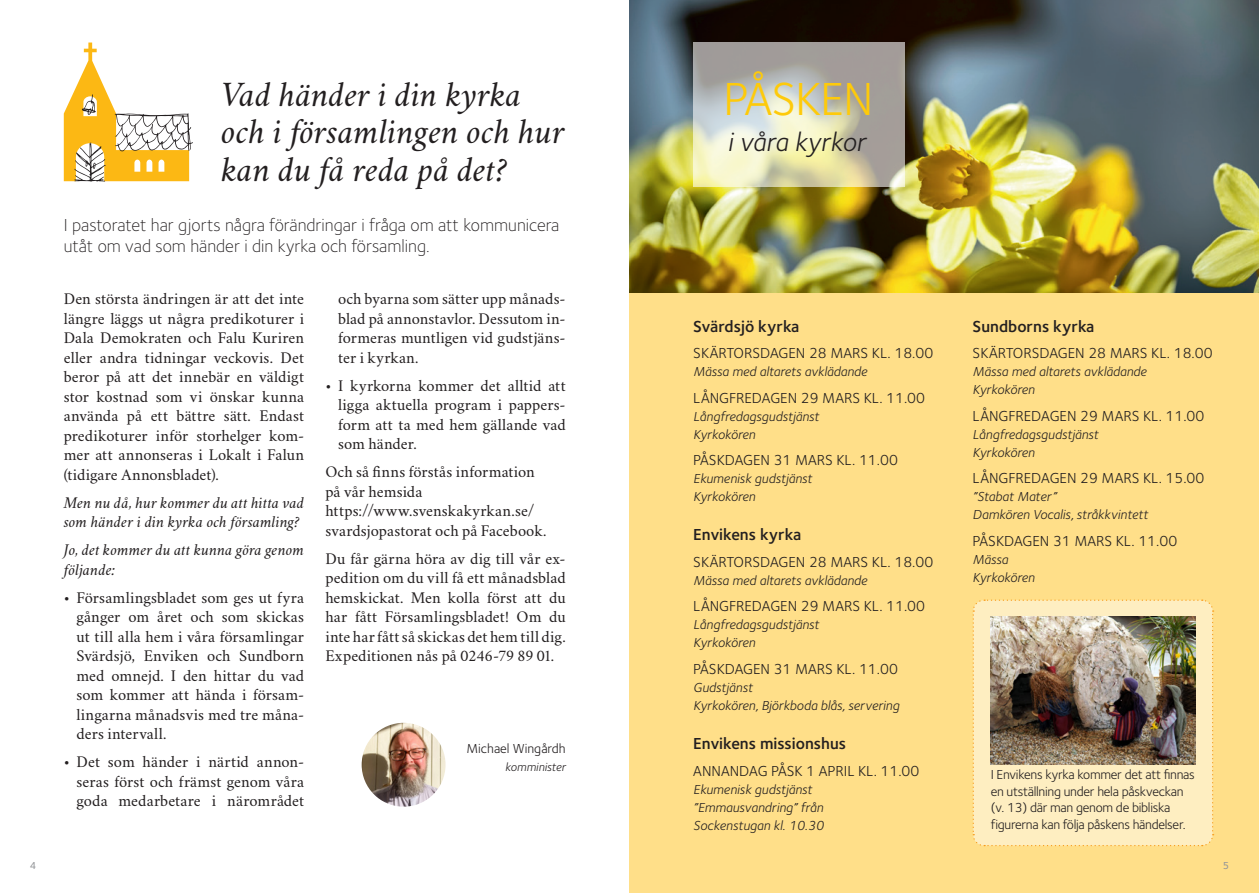
<style>
.page{position:relative;width:1259px;height:893px;background:#fff}
.page>*{position:absolute;margin:0;border:0;box-sizing:border-box;transform-origin:0 0}
.t1{font:48px "Foundry Sterling OT3";letter-spacing:-.02em;color:#feca0a}
.t2{font:italic 36px/37.5px "Crimson Svk 2.0";color:#231f20}
.t3{font:italic 27px "Foundry Sterling OT3";color:#231f20}
.t4{font:300 18px/21px "Foundry Sterling OT3";color:#231f20}
.t5{font:16.5px/19.5px "Crimson Svk 2.0";letter-spacing:.005em;color:#231f20;text-align:justify}
.t6{font:italic 16.5px/19.5px "Crimson Svk 2.0";color:#231f20}
.t7{font:600 16.5px "Foundry Sterling OT3";color:#231f20}
.t8{font:15px "Foundry Sterling OT3";color:#231f20}
.t9{font:italic 13.5px/18px "Foundry Sterling OT3";color:#231f20}
.t10{font:13.5px/16.5px "Foundry Sterling OT3";letter-spacing:-.02em;color:#231f20}
.t11{font:italic 12px "Foundry Sterling OT3";letter-spacing:-.005em;color:#231f20}
.t12{font:500 10.5px "Foundry Sterling OT3";color:#939598}
</style>
<div class="page">
<div style="left:629px;top:0;width:630px;height:893px;background:#ffdf89"></div>
<img style="left:629px;top:0;width:630px;height:292px">
<img style="left:362px;top:723px;width:83px;height:84px;border-radius:42px">
<svg style="left:972px;top:599px;width:242px;height:248px;background:#fdebbc"></svg>
<img style="left:990px;top:616px;width:205px;height:149px">
<svg style="left:64px;top:43px;width:129px;height:139px"></svg>
<svg style="left:693px;top:43px;width:211px;height:144px;background:#c4c3b1"></svg>
<p class="t12" style="left:30px;top:858px;width:8px">4</p>
<h2 class="t2" style="left:221px;top:75px;width:345px">Vad händer i din kyrka och i församlingen och hur kan du få reda på det?</h2>
<p class="t4" style="left:64px;top:214px;width:497px">I pastoratet har gjorts några förändringar i fråga om att kommunicera utåt om vad som händer i din kyrka och församling.</p>
<p class="t5" style="left:64px;top:288px;width:242px">Den största ändringen är att det inte längre läggs ut några predikoturer i Dala Demokraten och Falu Kuriren eller andra tidningar veckovis. Det beror på att det innebär en väldigt stor kostnad som vi önskar kunna använda på ett bättre sätt. Endast predikoturer inför storhelger kom&shy;mer att annonseras i Lokalt i Falun (tidigare Annonsbladet).</p>
<p class="t6" style="left:64px;top:492px;width:242px">Men nu då, hur kommer du att hitta vad som händer i din kyrka och församling?</p>
<p class="t6" style="left:64px;top:540px;width:242px">Jo, det kommer du att kunna göra genom följande:</p>
<p class="t5" style="left:77px;top:587px;width:229px;text-indent:-13px">• Församlingsbladet som ges ut fyra gånger om året och som skickas ut till alla hem i våra församlingar Svärdsjö, Enviken och Sundborn med omnejd. I den hittar du vad som kommer att hända i försam&shy;lingarna månadsvis med tre måna&shy;ders intervall.</p>
<p class="t5" style="left:77px;top:751px;width:229px;text-indent:-13px">• Det som händer i närtid annon&shy;seras först och främst genom våra goda medarbetare i närområdet</p>
<p class="t5" style="left:338px;top:288px;width:229px">och byarna som sätter upp månads&shy;blad på annonstavlor. Dessutom in&shy;formeras muntligen vid gudstjäns&shy;ter i kyrkan.</p>
<p class="t5" style="left:338px;top:375px;width:229px;text-indent:-13px">• I kyrkorna kommer det alltid att ligga aktuella program i pappers&shy;form att ta med hem gällande vad som händer.</p>
<p class="t5" style="left:325px;top:461px;width:222px;text-align:left">Och så finns förstås information på vår hemsida https://www.svenskakyrkan.se/ svardsjopastorat och på Facebook.</p>
<p class="t5" style="left:325px;top:548px;width:242px">Du får gärna höra av dig till vår ex&shy;pedition om du vill få ett månadsblad hemskickat. Men kolla först att du har fått Församlingsbladet! Om du inte har fått så skickas det hem till dig.<br>Expeditionen nås på 0246-79 89 01.</p>
<p class="t10" style="left:466px;top:739px;width:101px">Michael Wingårdh</p>
<p class="t11" style="left:505px;top:759px;width:63px">komminister</p>
<h1 class="t1" style="left:723px;top:64px;width:152px">PÅSKEN</h1>
<h3 class="t3" style="left:727px;top:122px;width:141px">i våra kyrkor</h3>
<p class="t7" style="left:693px;top:313px;width:108px">Svärdsjö kyrka</p>
<p class="t8" style="left:693px;top:342px;width:241px">SKÄRTORSDAGEN 28 MARS KL. 18.00</p>
<p class="t9" style="left:693px;top:362px;width:175px">Mässa med altarets avklädande</p>
<p class="t8" style="left:693px;top:387px;width:233px">LÅNGFREDAGEN 29 MARS KL. 11.00</p>
<p class="t9" style="left:693px;top:406px;width:127px">Långfredagsgudstjänst<br>Kyrkokören</p>
<p class="t8" style="left:693px;top:449px;width:206px">PÅSKDAGEN 31 MARS KL. 11.00</p>
<p class="t9" style="left:693px;top:469px;width:120px">Ekumenisk gudstjänst<br>Kyrkokören</p>
<p class="t7" style="left:693px;top:522px;width:109px">Envikens kyrka</p>
<p class="t8" style="left:693px;top:551px;width:241px">SKÄRTORSDAGEN 28 MARS KL. 18.00</p>
<p class="t9" style="left:693px;top:570px;width:175px">Mässa med altarets avklädande</p>
<p class="t8" style="left:693px;top:595px;width:233px">LÅNGFREDAGEN 29 MARS KL. 11.00</p>
<p class="t9" style="left:693px;top:615px;width:127px">Långfredagsgudstjänst<br>Kyrkokören</p>
<p class="t8" style="left:693px;top:658px;width:206px">PÅSKDAGEN 31 MARS KL. 11.00</p>
<p class="t9" style="left:693px;top:677px;width:208px">Gudstjänst<br>Kyrkokören, Björkboda blås, servering</p>
<p class="t7" style="left:693px;top:731px;width:154px">Envikens missionshus</p>
<p class="t8" style="left:693px;top:760px;width:228px">ANNANDAG PÅSK 1 APRIL KL. 11.00</p>
<p class="t9" style="left:693px;top:779px;width:132px">Ekumenisk gudstjänst ”Emmausvandring” från<br>Sockenstugan kl. 10.30</p>
<p class="t7" style="left:972px;top:313px;width:123px">Sundborns kyrka</p>
<p class="t8" style="left:972px;top:342px;width:241px">SKÄRTORSDAGEN 28 MARS KL. 18.00</p>
<p class="t9" style="left:972px;top:362px;width:175px">Mässa med altarets avklädande<br>Kyrkokören</p>
<p class="t8" style="left:972px;top:405px;width:233px">LÅNGFREDAGEN 29 MARS KL. 11.00</p>
<p class="t9" style="left:972px;top:424px;width:127px">Långfredagsgudstjänst<br>Kyrkokören</p>
<p class="t8" style="left:972px;top:467px;width:233px">LÅNGFREDAGEN 29 MARS KL. 15.00</p>
<p class="t9" style="left:972px;top:487px;width:177px">”Stabat Mater”<br>Damkören Vocalis, stråkkvintett</p>
<p class="t8" style="left:972px;top:530px;width:206px">PÅSKDAGEN 31 MARS KL. 11.00</p>
<p class="t9" style="left:972px;top:549px;width:64px">Mässa<br>Kyrkokören</p>
<p class="t10" style="left:990px;top:766px;width:206px">I Envikens kyrka kommer det att finnas en utställning under hela påskveckan (v. 13) där man genom de bibliska figurerna kan följa påskens händelser.</p>
<p class="t12" style="left:1222px;top:858px;width:8px">5</p>
</div>
